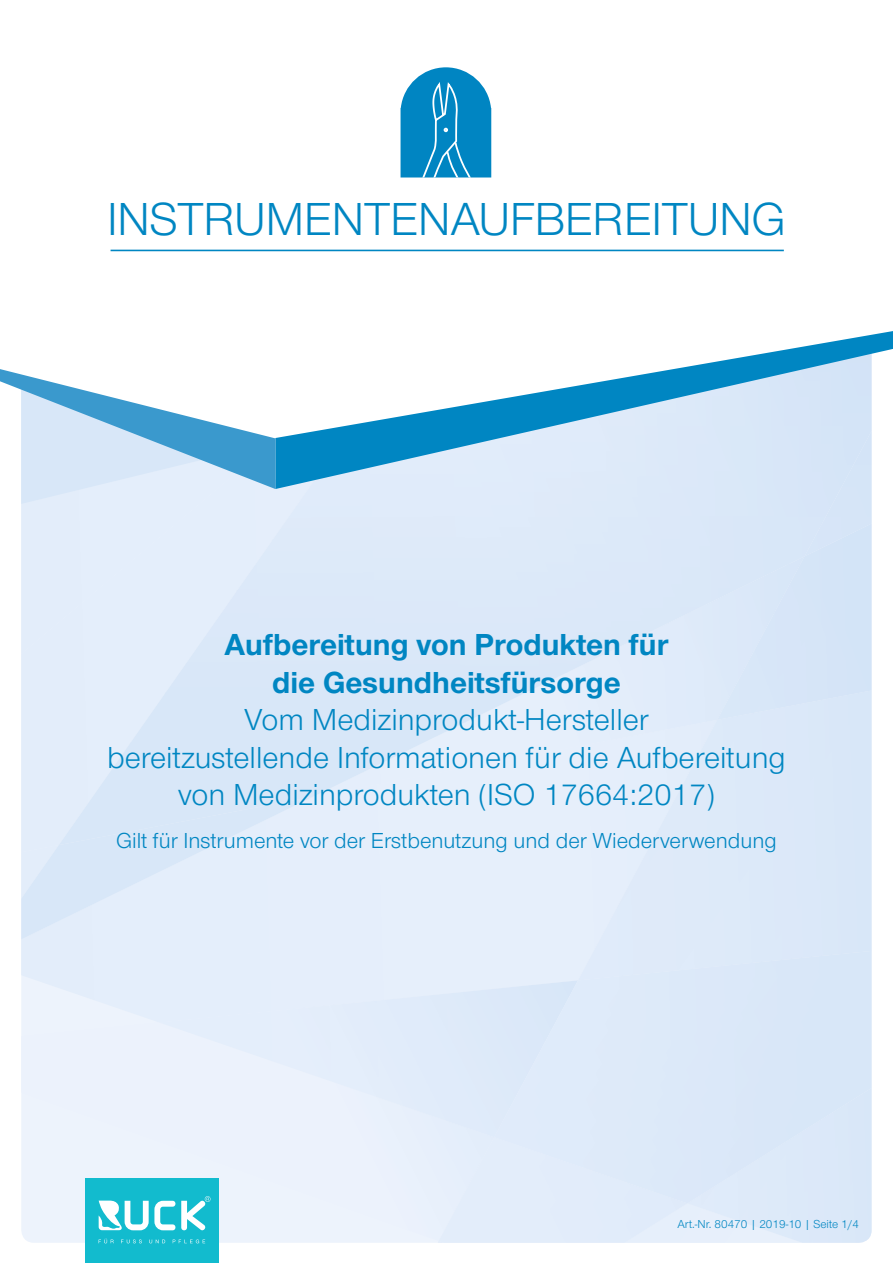
<style>
.page{position:relative;width:893px;height:1263px;background:#fff}
.page>*{position:absolute;margin:0;border:0;box-sizing:border-box;transform-origin:0 0}
.t1{font:48px "Nimbus San Nov";letter-spacing:-.01em;color:#0086c2}
.t2{font:31.5px/37.5px "Nimbus San Nov";color:#0086c2;text-align:center}
.t3{font:31.5px/37.5px "Nimbus San Nov Bol";color:#0086c2;text-align:center}
.t4{font:22.5px "Nimbus San Nov";color:#0086c2}
.t5{font:12px "Nimbus San Nov";color:#0086c2}
</style>
<div class="page">
<div style="left:21px;top:1022px;width:418px;height:219px;background:#ecf2fc"></div>
<div style="left:21px;top:757px;width:557px;height:265px;background:#e6effb"></div>
<div style="left:159px;top:980px;width:335px;height:157px;background:#e4eefb"></div>
<div style="left:494px;top:951px;width:378px;height:252px;background:#dce9f9"></div>
<div style="left:21px;top:706px;width:104px;height:91px;background:#e3edfa"></div>
<div style="left:364px;top:757px;width:163px;height:40px;background:#e6effb"></div>
<div style="left:466px;top:709px;width:257px;height:48px;background:#e4eefb"></div>
<div style="left:717px;top:706px;width:155px;height:14px;background:#dae8f8"></div>
<img style="left:21px;top:797px;width:292px;height:142px">
<img style="left:59px;top:743px;width:305px;height:102px">
<img style="left:363px;top:706px;width:103px;height:66px">
<img style="left:465px;top:706px;width:102px;height:16px">
<div style="left:21px;top:489px;width:851px;height:217px;background:#dce9f9"></div>
<svg style="left:275px;top:331px;width:618px;height:158px"></svg>
<svg style="left:0;top:369px;width:275px;height:120px"></svg>
<div style="left:85px;top:1178px;width:134px;height:85px;background:#12bbce"></div>
<svg style="left:99px;top:1196px;width:112px;height:34px"></svg>
<svg style="left:99px;top:1239px;width:15px;height:4px"></svg>
<svg style="left:121px;top:1239px;width:21px;height:4px"></svg>
<svg style="left:149px;top:1239px;width:16px;height:4px"></svg>
<svg style="left:173px;top:1239px;width:32px;height:4px"></svg>
<hr style="left:111px;top:250px;width:673px;height:1px;background:#0086c2">
<svg style="left:401px;top:67px;width:90px;height:110px;background:#2697cb"></svg>
<h1 class="t1" style="left:107px;top:192px;width:680px">INSTRUMENTENAUFBEREITUNG</h1>
<p class="t3" style="left:225px;top:626px;width:445px">Aufbereitung von Produkten für die Gesundheitsfürsorge</p>
<p class="t2" style="left:107px;top:701px;width:680px">Vom Medizinprodukt-Hersteller<br>bereitzustellende Informationen für die Aufbereitung von Medizinprodukten (ISO 17664:2017)</p>
<p class="t4" style="left:116px;top:827px;width:662px">Gilt für Instrumente vor der Erstbenutzung und der Wiederverwendung</p>
<p class="t5" style="left:677px;top:1217px;width:183px">Art.-Nr. 80470 | 2019-10 | Seite 1/4</p>
</div>
